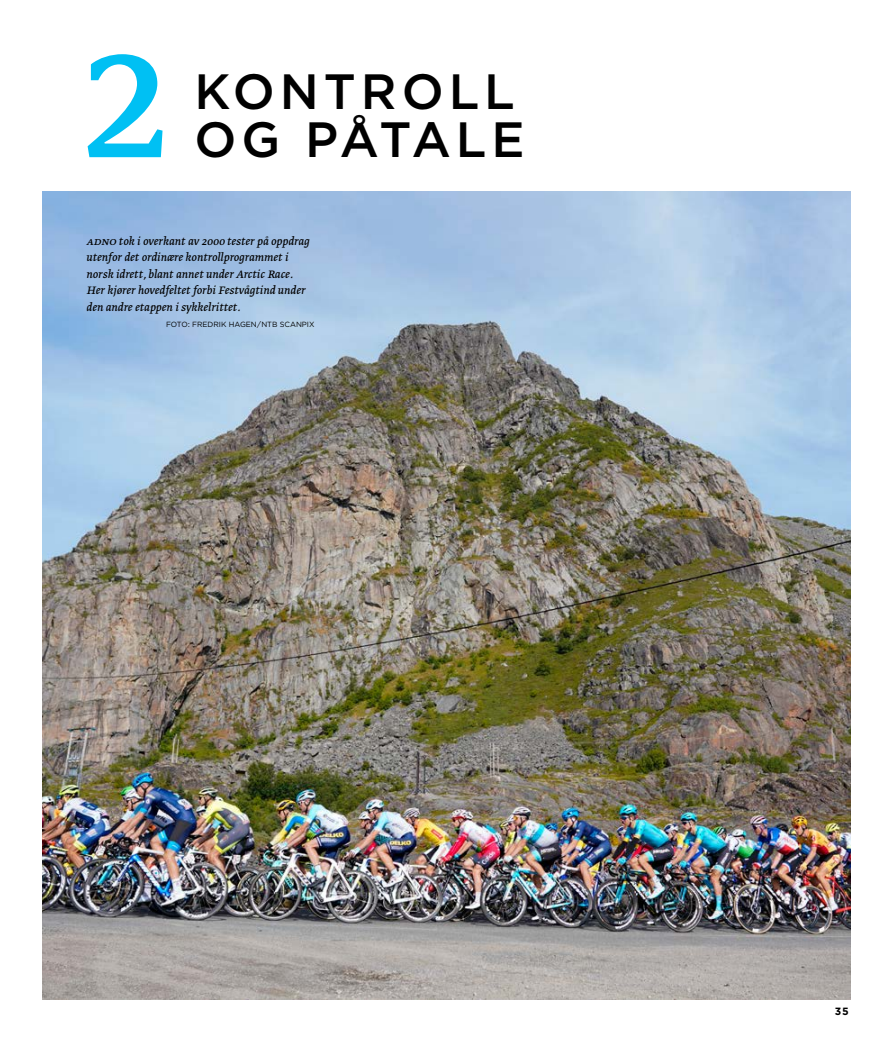
<style>
.page{position:relative;width:893px;height:1042px;background:#fff}
.page>*{position:absolute;margin:0;border:0;box-sizing:border-box;transform-origin:0 0}
.t1{font:184.5px "Greta Text Std Regular Plus";color:#00c0f3}
.t2{font:500 49.5px/48.2px "Gotham";letter-spacing:.1em;color:#000}
.t3{font:12.75px/16.5px "Greta Text Std Ita Min";color:#000}
.t4{font:700 10.5px "Gotham";color:#000}
.t5{font:7.5px "Gotham";color:#000}
</style>
<div class="page">
<img style="left:43px;top:191px;width:807px;height:808px">
<h1 class="t1" style="left:85px;top:-5px;width:84px">2</h1>
<h2 class="t2" style="left:195px;top:66px;width:332px">KONTROLL<br>OG PÅTALE</h2>
<p class="t3" style="left:87px;top:233px;width:225px">ADNO tok i overkant av 2000 tester på oppdrag utenfor det ordinære kontrollprogrammet i norsk idrett, blant annet under Arctic Race.<br>Her kjører hovedfeltet forbi Festvågtind under den andre etappen i sykkelrittet.</p>
<p class="t5" style="left:166px;top:320px;width:150px">FOTO: FREDRIK HAGEN/NTB SCANPIX</p>
<p class="t4" style="left:835px;top:1004px;width:15px">35</p>
</div>
